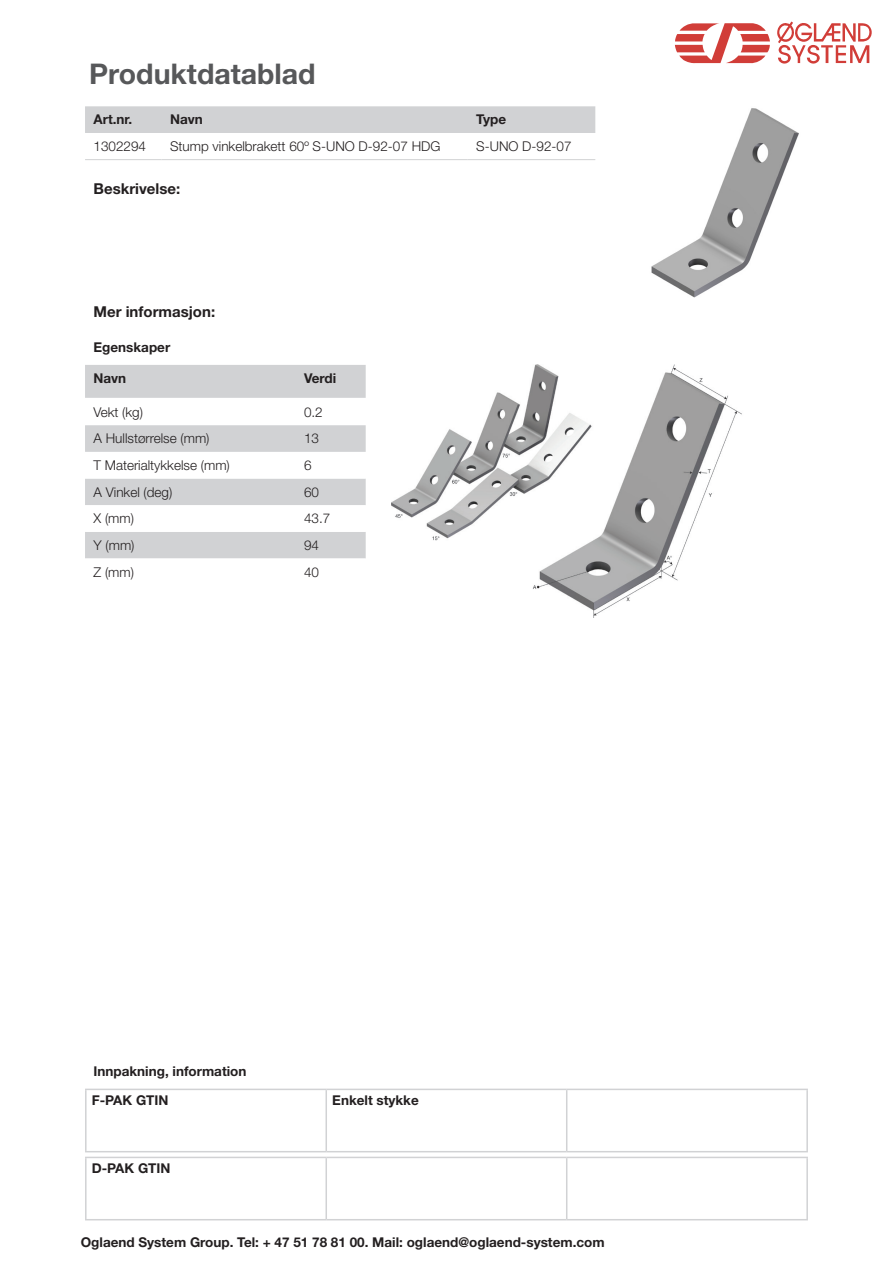
<style>
.page{position:relative;width:893px;height:1263px;background:#fff}
.page>*{position:absolute;margin:0;border:0;box-sizing:border-box;transform-origin:0 0}
.Artikel{font:700 28.5px "Helvetica Neue LT Std";color:#57585a}
.Artikel-2{font:700 15px "Helvetica Neue LT Std";color:#231f20}
.Artikel-3{font:700 13.5px/29.1px "Helvetica Neue LT Std";color:#231f20}
.Artikel-4{font:300 13.5px "Helvetica Neue LT Std";color:#231f20}
</style>
<div class="page">
<svg style="left:675px;top:23px;width:95px;height:40px"></svg>
<svg style="left:777px;top:21px;width:95px;height:43px"></svg>
<div style="left:85px;top:106px;width:510px;height:27px;background:#d1d2d4"></div>
<hr style="left:85px;top:159px;width:77px;height:1px;background:#d1d2d4">
<hr style="left:162px;top:159px;width:306px;height:1px;background:#d1d2d4">
<hr style="left:468px;top:159px;width:127px;height:1px;background:#d1d2d4">
<img style="left:651px;top:108px;width:148px;height:189px">
<img style="left:391px;top:365px;width:351px;height:252px">
<div style="left:85px;top:365px;width:281px;height:33px;background:#d1d2d4"></div>
<svg style="left:85px;top:425px;width:281px;height:134px"></svg>
<hr style="left:85px;top:1089px;width:241px;height:1px;background:#d1d2d4">
<hr style="left:85px;top:1090px;width:2px;height:61px;background:#d1d2d4">
<hr style="left:326px;top:1089px;width:241px;height:1px;background:#d1d2d4">
<hr style="left:325px;top:1090px;width:2px;height:61px;background:#d1d2d4">
<hr style="left:567px;top:1089px;width:241px;height:1px;background:#d1d2d4">
<hr style="left:566px;top:1090px;width:1px;height:61px;background:#d1d2d4">
<hr style="left:806px;top:1090px;width:2px;height:61px;background:#d1d2d4">
<hr style="left:85px;top:1151px;width:241px;height:1px;background:#d1d2d4">
<hr style="left:326px;top:1151px;width:241px;height:1px;background:#d1d2d4">
<hr style="left:567px;top:1151px;width:241px;height:1px;background:#d1d2d4">
<hr style="left:85px;top:1157px;width:241px;height:1px;background:#d1d2d4">
<hr style="left:85px;top:1158px;width:2px;height:61px;background:#d1d2d4">
<hr style="left:326px;top:1157px;width:241px;height:1px;background:#d1d2d4">
<hr style="left:325px;top:1158px;width:2px;height:61px;background:#d1d2d4">
<hr style="left:567px;top:1157px;width:241px;height:1px;background:#d1d2d4">
<hr style="left:566px;top:1158px;width:1px;height:61px;background:#d1d2d4">
<hr style="left:806px;top:1158px;width:2px;height:61px;background:#d1d2d4">
<hr style="left:85px;top:1219px;width:241px;height:1px;background:#d1d2d4">
<hr style="left:326px;top:1219px;width:241px;height:1px;background:#d1d2d4">
<hr style="left:567px;top:1219px;width:241px;height:1px;background:#d1d2d4">
<p class="Artikel" style="left:89px;top:56px;width:228px">Produktdatablad</p>
<p class="Artikel-3" style="left:94px;top:105px;width:40px">Art.nr.</p>
<p class="Artikel-3" style="left:170px;top:105px;width:34px">Navn</p>
<p class="Artikel-3" style="left:476px;top:105px;width:32px">Type</p>
<p class="Artikel-4" style="left:94px;top:138px;width:54px">1302294</p>
<p class="Artikel-4" style="left:170px;top:138px;width:272px">Stump vinkelbrakett 60º S-UNO D-92-07 HDG</p>
<p class="Artikel-4" style="left:476px;top:138px;width:97px">S-UNO D-92-07</p>
<p class="Artikel-2" style="left:94px;top:179px;width:88px">Beskrivelse:</p>
<p class="Artikel-2" style="left:94px;top:302px;width:123px">Mer informasjon:</p>
<p class="Artikel-3" style="left:94px;top:332px;width:78px">Egenskaper</p>
<p class="Artikel-3" style="left:94px;top:363px;width:34px">Navn</p>
<p class="Artikel-3" style="left:304px;top:363px;width:34px">Verdi</p>
<p class="Artikel-4" style="left:94px;top:404px;width:51px">Vekt (kg)</p>
<p class="Artikel-4" style="left:304px;top:404px;width:20px">0.2</p>
<p class="Artikel-4" style="left:94px;top:430px;width:118px">A Hullstørrelse (mm)</p>
<p class="Artikel-4" style="left:304px;top:430px;width:17px">13</p>
<p class="Artikel-4" style="left:94px;top:457px;width:138px">T Materialtykkelse (mm)</p>
<p class="Artikel-4" style="left:304px;top:457px;width:9px">6</p>
<p class="Artikel-4" style="left:94px;top:484px;width:80px">A Vinkel (deg)</p>
<p class="Artikel-4" style="left:304px;top:484px;width:17px">60</p>
<p class="Artikel-4" style="left:94px;top:510px;width:42px">X (mm)</p>
<p class="Artikel-4" style="left:304px;top:510px;width:28px">43.7</p>
<p class="Artikel-4" style="left:94px;top:537px;width:42px">Y (mm)</p>
<p class="Artikel-4" style="left:304px;top:537px;width:17px">94</p>
<p class="Artikel-4" style="left:94px;top:564px;width:42px">Z (mm)</p>
<p class="Artikel-4" style="left:304px;top:564px;width:17px">40</p>
<p class="Artikel-3" style="left:92px;top:1056px;width:156px">Innpakning, information<br>F-PAK GTIN</p>
<p class="Artikel-3" style="left:92px;top:1153px;width:80px">D-PAK GTIN</p>
<p class="Artikel-3" style="left:332px;top:1085px;width:88px">Enkelt stykke</p>
<p class="Artikel-3" style="left:81px;top:1227px;width:525px">Oglaend System Group. Tel: + 47 51 78 81 00. Mail: oglaend@oglaend-system.com</p>
</div>
